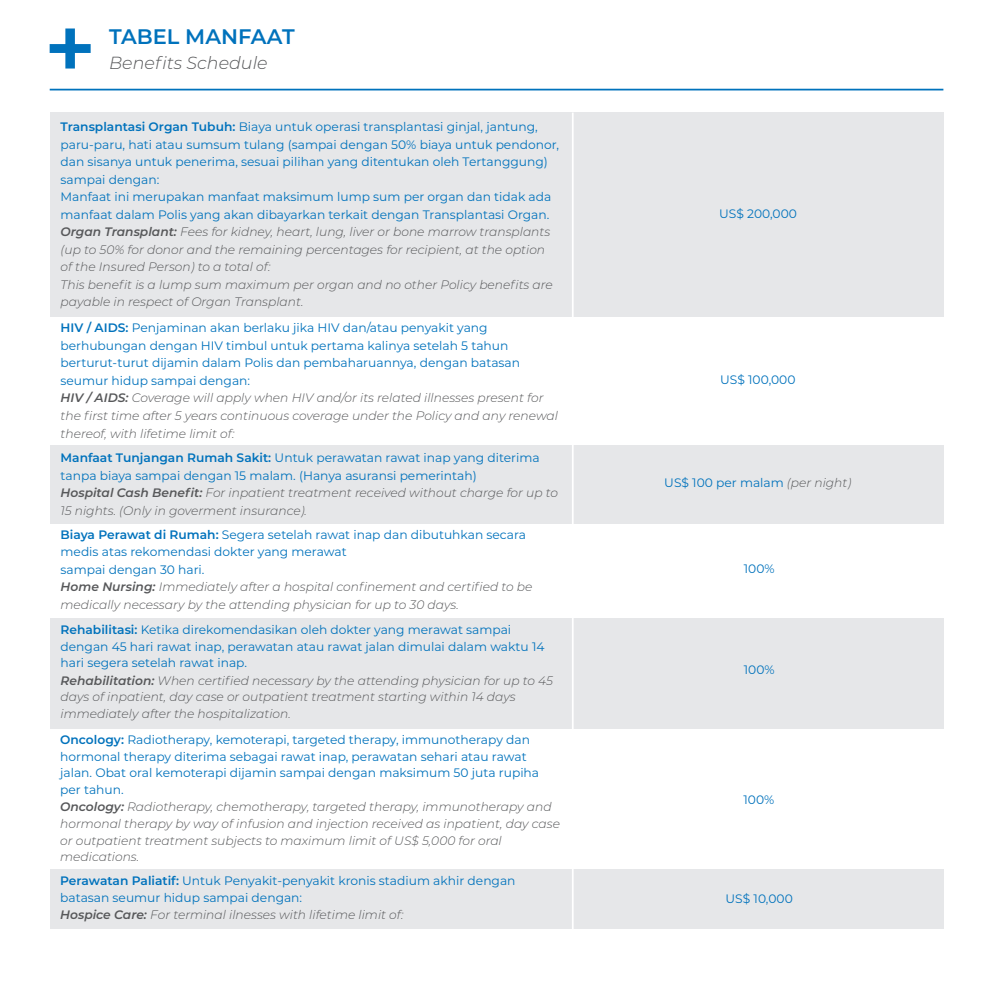
<style>
.page{position:relative;width:993px;height:993px;background:#fff}
.page>*{position:absolute;margin:0;border:0;box-sizing:border-box;transform-origin:0 0}
.t1{font:600 21px "Montserrat";color:#0072bc}
.t2{font:italic 300 17.5px "Montserrat";color:#57585a}
.t3{font:12.25px/17.5px "Montserrat";color:#0072bc}
.t4{font:italic 300 12.25px/16.8px "Montserrat";color:#57585a}
.s1{font-weight:600}
.s2{font-weight:600;font-style:italic;color:#57585a}
.s3{font-weight:300;font-style:italic;color:#57585a}
.s4{font-weight:600;font-style:normal;color:#0072bc}
.s5{font-weight:400;font-style:normal;color:#0072bc}
</style>
<div class="page">
<svg style="left:50px;top:28px;width:41px;height:40px"></svg>
<hr style="left:50px;top:89px;width:893px;height:1px;background:#0072bc">
<div style="left:50px;top:112px;width:893px;height:205px;background:#e6e7e9"></div>
<div style="left:50px;top:445px;width:893px;height:78px;background:#e6e7e9"></div>
<div style="left:50px;top:617px;width:893px;height:111px;background:#e6e7e9"></div>
<div style="left:50px;top:869px;width:893px;height:59px;background:#e6e7e9"></div>
<hr style="left:571px;top:112px;width:2px;height:816px;background:#fff">
<h1 class="t1" style="left:109px;top:22px;width:187px">TABEL MANFAAT</h1>
<h2 class="t2" style="left:109px;top:51px;width:160px">Benefits Schedule</h2>
<p class="t3" style="left:61px;top:117px;width:500px"><span class="s1">Transplantasi Organ Tubuh:</span> Biaya untuk operasi transplantasi ginjal, jantung, paru-paru, hati atau sumsum tulang (sampai dengan 50% biaya untuk pendonor, dan sisanya untuk penerima, sesuai pilihan yang ditentukan oleh Tertanggung) sampai dengan:<br>Manfaat ini merupakan manfaat maksimum lump sum per organ dan tidak ada manfaat dalam Polis yang akan dibayarkan terkait dengan Transplantasi Organ.<br><span class="s2">Organ Transplant:</span> <span class="s3">Fees for kidney, heart, lung, liver or bone marrow transplants (up to 50% for donor and the remaining percentages for recipient, at the option of the Insured Person) to a total of:<br>This benefit is a lump sum maximum per organ and no other Policy benefits are payable in respect of Organ Transplant.</span></p>
<p class="t3" style="left:61px;top:319px;width:498px"><span class="s1">HIV / AIDS:</span> Penjaminan akan berlaku jika HIV dan/atau penyakit yang berhubungan dengan HIV timbul untuk pertama kalinya setelah 5 tahun berturut-turut dijamin dalam Polis dan pembaharuannya, dengan batasan seumur hidup sampai dengan:<br><span class="s2">HIV / AIDS:</span> <span class="s3">Coverage will apply when HIV and/or its related illnesses present for the first time after 5 years continuous coverage under the Policy and any renewal thereof, with lifetime limit of:</span></p>
<p class="t3" style="left:61px;top:448px;width:499px"><span class="s1">Manfaat Tunjangan Rumah Sakit:</span> Untuk perawatan rawat inap yang diterima tanpa biaya sampai dengan 15 malam. (Hanya asuransi pemerintah)<br><span class="s2">Hospital Cash Benefit:</span> <span class="s3">For inpatient treatment received without charge for up to 15 nights. (Only in goverment insurance).</span></p>
<p class="t4" style="left:61px;top:525px;width:473px;line-height:17.5px"><span class="s4">Biaya Perawat di Rumah:</span> <span class="s5">Segera setelah rawat inap dan dibutuhkan secara medis atas rekomendasi dokter yang merawat<br>sampai dengan 30 hari.<br></span><span class="s1">Home Nursing:</span> Immediately after a hospital confinement and certified to be medically necessary by the attending physician for up to 30 days.</p>
<p class="t4" style="left:61px;top:620px;width:494px"><span class="s4">Rehabilitasi:</span> <span class="s5">Ketika direkomendasikan oleh dokter yang merawat sampai dengan 45 hari rawat inap, perawatan atau rawat jalan dimulai dalam waktu 14 hari segera setelah rawat inap.<br></span><span class="s1">Rehabilitation:</span> When certified necessary by the attending physician for up to 45 days of inpatient, day case or outpatient treatment starting within 14 days immediately after the hospitalization.</p>
<p class="t4" style="left:60px;top:730px;width:501px"><span class="s4">Oncology:</span> <span class="s5">Radiotherapy, kemoterapi, targeted therapy, immunotherapy dan hormonal therapy diterima sebagai rawat inap, perawatan sehari atau rawat jalan. Obat oral kemoterapi dijamin sampai dengan maksimum 50 juta rupiha per tahun.<br></span><span class="s1">Oncology:</span> Radiotherapy, chemotherapy, targeted therapy, immunotherapy and hormonal therapy by way of infusion and injection received as inpatient, day case or outpatient treatment subjects to maximum limit of US$ 5,000 for oral medications.</p>
<p class="t3" style="left:60px;top:871px;width:457px;line-height:16.6px"><span class="s1">Perawatan Paliatif:</span> Untuk Penyakit-penyakit kronis stadium akhir dengan batasan seumur hidup sampai dengan:<br><span class="s2">Hospice Care:</span> <span class="s3">For terminal ilnesses with lifetime limit of:</span></p>
<p class="t3" style="left:719px;top:204px;width:79px">US$ 200,000</p>
<p class="t3" style="left:720px;top:370px;width:77px">US$ 100,000</p>
<p class="t3" style="left:664px;top:473px;width:188px">US$ 100 per malam <span class="s3">(per night)</span></p>
<p class="t3" style="left:743px;top:559px;width:32px">100%</p>
<p class="t3" style="left:743px;top:660px;width:32px">100%</p>
<p class="t3" style="left:743px;top:790px;width:32px">100%</p>
<p class="t3" style="left:725px;top:889px;width:69px">US$ 10,000</p>
</div>
